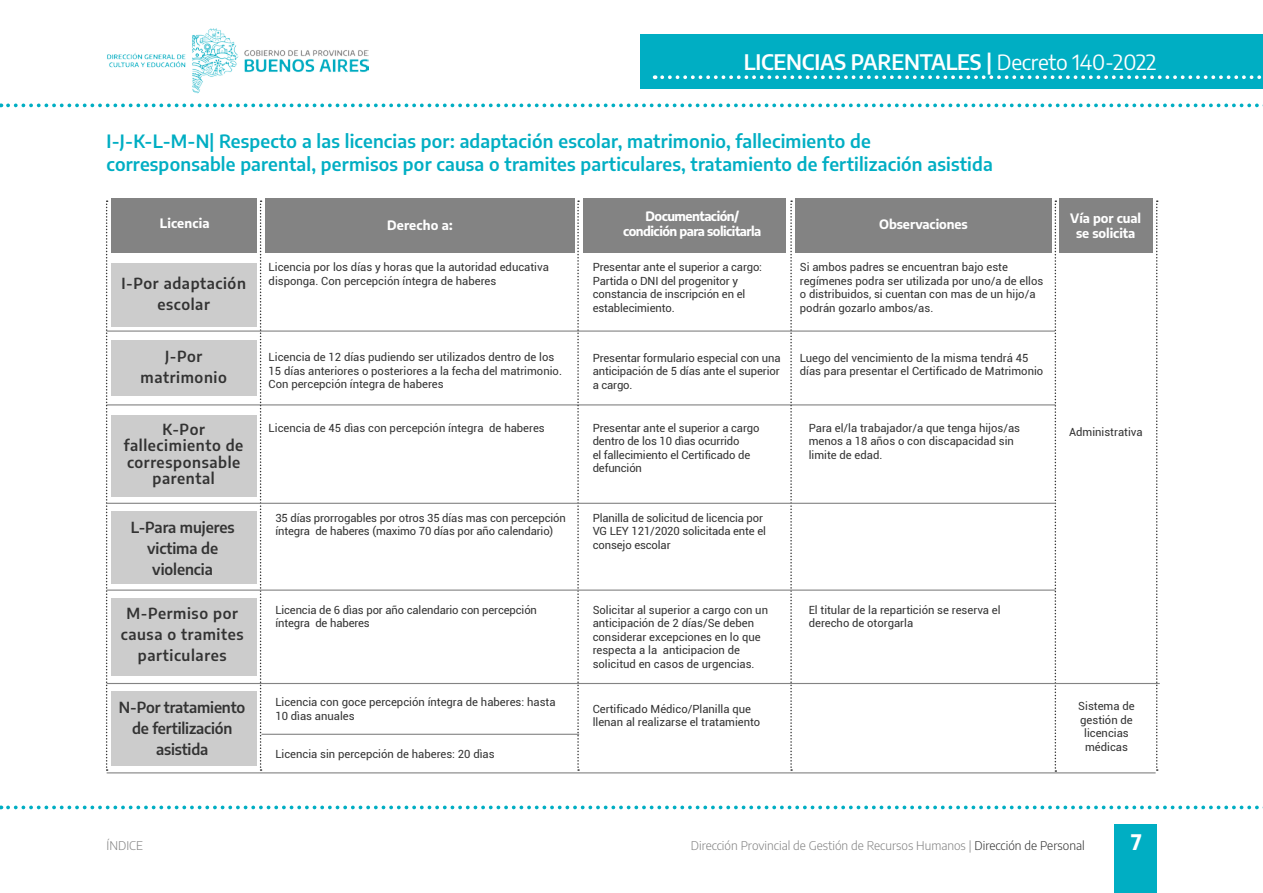
<style>
.page{position:relative;width:1263px;height:893px;background:#fff}
.page>*{position:absolute;margin:0;border:0;box-sizing:border-box;transform-origin:0 0}
.t1{font:600 21px "Encode Sans";letter-spacing:-.01em;color:#fff}
.t2{font:700 21px "Encode Sans";color:#fff}
.t3{font:600 18px/22.5px "Encode Sans";letter-spacing:.01em;color:#00aec3}
.t4{font:600 15px/21px "Encode Sans";letter-spacing:.04em;color:#333;text-align:center}
.t5{font:600 15px/21px "Encode Sans";letter-spacing:-.01em;color:#333;text-align:center}
.t6{font:600 15px/21px "Encode Sans";letter-spacing:-.005em;color:#333;text-align:center}
.t7{font:700 12.75px/15px "Encode Sans";letter-spacing:-.005em;color:#fff;text-align:center}
.t8{font:700 12.75px/15px "Encode Sans";letter-spacing:-.04em;color:#fff;text-align:center}
.t9{font:300 12px "Encode Sans";color:#838383}
.t10{font:11.25px/13.5px "Roboto";color:#333}
.s1{font-weight:400}
.s2{color:#333}
</style>
<div class="page">
<img style="left:107px;top:28px;width:262px;height:65px">
<div style="left:1114px;top:824px;width:43px;height:69px;background:#00aec3"></div>
<div style="left:640px;top:35px;width:623px;height:54px;background:#00aec3"></div>
<svg style="left:662px;top:75px;width:600px;height:4px"></svg>
<svg style="left:8px;top:806px;width:1255px;height:3px"></svg>
<svg style="left:8px;top:104px;width:1255px;height:3px"></svg>
<div style="left:111px;top:263px;width:145px;height:64px;background:#ccc"></div>
<div style="left:111px;top:341px;width:145px;height:55px;background:#ccc"></div>
<hr style="left:107px;top:330px;width:948px;height:2px;background:#838383">
<hr style="left:107px;top:404px;width:948px;height:1px;background:#838383">
<svg style="left:1054px;top:200px;width:2px;height:572px"></svg>
<div style="left:265px;top:198px;width:309px;height:54px;background:#838383"></div>
<div style="left:583px;top:198px;width:203px;height:54px;background:#838383"></div>
<div style="left:795px;top:198px;width:257px;height:54px;background:#838383"></div>
<div style="left:111px;top:198px;width:145px;height:54px;background:#838383"></div>
<svg style="left:577px;top:200px;width:2px;height:571px"></svg>
<svg style="left:260px;top:200px;width:2px;height:571px"></svg>
<svg style="left:790px;top:200px;width:2px;height:571px"></svg>
<svg style="left:106px;top:200px;width:2px;height:571px"></svg>
<svg style="left:1156px;top:200px;width:2px;height:571px"></svg>
<div style="left:1059px;top:198px;width:93px;height:54px;background:#838383"></div>
<div style="left:111px;top:598px;width:145px;height:78px;background:#ccc"></div>
<div style="left:111px;top:691px;width:145px;height:75px;background:#ccc"></div>
<div style="left:111px;top:512px;width:145px;height:72px;background:#ccc"></div>
<hr style="left:107px;top:683px;width:1053px;height:1px;background:#838383">
<hr style="left:107px;top:772px;width:1048px;height:1px;background:#838383">
<hr style="left:261px;top:734px;width:318px;height:1px;background:#838383">
<hr style="left:107px;top:590px;width:949px;height:1px;background:#838383">
<hr style="left:107px;top:503px;width:949px;height:1px;background:#838383">
<div style="left:111px;top:415px;width:145px;height:81px;background:#ccc"></div>
<h1 class="t1" style="left:744px;top:47px;width:414px">LICENCIAS PARENTALES | <span class="s1">Decreto 140-2022</span></h1>
<h2 class="t3" style="left:107px;top:129px;width:888px">I-J-K-L-M-N| Respecto a las licencias por: adaptación escolar, matrimonio, fallecimiento de corresponsable parental, permisos por causa o tramites particulares, tratamiento de fertilización asistida</h2>
<p class="t7" style="left:160px;top:215px;width:51px">Licencia</p>
<p class="t7" style="left:387px;top:217px;width:67px">Derecho a:</p>
<p class="t8" style="left:623px;top:208px;width:140px">Documentación/ condición para solicitarla</p>
<p class="t7" style="left:879px;top:216px;width:90px">Observaciones</p>
<p class="t7" style="left:1070px;top:209px;width:72px">Vía por cual se solicita</p>
<h3 class="t4" style="left:121px;top:272px;width:126px">I-Por adaptación escolar</h3>
<h3 class="t4" style="left:140px;top:345px;width:88px">J-Por matrimonio</h3>
<p class="t10" style="left:269px;top:260px;width:282px">Licencia por los días y horas que la autoridad educativa disponga. Con percepción íntegra de haberes</p>
<p class="t10" style="left:269px;top:350px;width:295px">Licencia de 12 días pudiendo ser utilizados dentro de los<br>15 días anteriores o posteriores a la fecha del matrimonio.<br>Con percepción íntegra de haberes</p>
<p class="t10" style="left:593px;top:260px;width:171px">Presentar ante el superior a cargo:<br>Partida o DNI del progenitor y constancia de inscripción en el establecimiento.</p>
<p class="t10" style="left:593px;top:351px;width:189px;text-align:justify">Presentar formulario especial con una anticipación de 5 días ante el superior a cargo.</p>
<p class="t10" style="left:800px;top:260px;width:245px">Si ambos padres se encuentran bajo este regímenes podra ser utilizada por uno/a de ellos o distribuidos, si cuentan con mas de un hijo/a podrán gozarlo ambos/as.</p>
<p class="t10" style="left:800px;top:351px;width:245px">Luego del vencimiento de la misma tendrá 45 días para presentar el Certificado de Matrimonio</p>
<h3 class="t4" style="left:124px;top:420px;width:121px;line-height:16.5px">K-Por fallecimiento de corresponsable parental</h3>
<p class="t10" style="left:269px;top:420px;width:278px">Licencia de 45 dìas con percepción íntegra de haberes</p>
<p class="t10" style="left:593px;top:420px;width:168px">Presentar ante el superior a cargo dentro de los 10 dìas ocurrido<br>el fallecimiento el Certificado de defunción</p>
<p class="t10" style="left:809px;top:420px;width:213px">Para el/la trabajador/a que tenga hijos/as menos a 18 años o con discapacidad sin limite de edad.</p>
<h3 class="t6" style="left:131px;top:516px;width:105px">L-Para mujeres victima de violencia</h3>
<h3 class="t4" style="left:121px;top:603px;width:124px">M-Permiso por causa o tramites particulares</h3>
<h3 class="t5" style="left:119px;top:696px;width:128px">N-Por tratamiento de fertilización asistida</h3>
<p class="t10" style="left:275px;top:510px;width:292px">35 días prorrogables por otros 35 días mas con percepción íntegra de haberes (maximo 70 días por año calendario)</p>
<p class="t10" style="left:593px;top:510px;width:175px">Planilla de solicitud de licencia por<br>VG LEY 121/2020 solicitada ente el consejo escolar</p>
<p class="t10" style="left:275px;top:603px;width:263px">Licencia de 6 dìas por año calendario con percepción íntegra de haberes</p>
<p class="t10" style="left:275px;top:695px;width:282px">Licencia con goce percepción íntegra de haberes: hasta<br>10 dìas anuales</p>
<p class="t10" style="left:275px;top:747px;width:221px">Licencia sin percepción de haberes: 20 dìas</p>
<p class="t10" style="left:593px;top:603px;width:177px">Solicitar al superior a cargo con un anticipación de 2 días/Se deben considerar excepciones en lo que respecta a la anticipacion de solicitud en casos de urgencias.</p>
<p class="t10" style="left:593px;top:702px;width:169px">Certificado Médico/Planilla que llenan al realizarse el tratamiento</p>
<p class="t10" style="left:809px;top:603px;width:193px">El titular de la repartición se reserva el derecho de otorgarla</p>
<p class="t10" style="left:1069px;top:425px;width:75px">Administrativa</p>
<p class="t10" style="left:1078px;top:699px;width:58px;text-align:center">Sistema de gestión de licencias médicas</p>
<p class="t9" style="left:107px;top:837px;width:38px">ÍNDICE</p>
<p class="t9" style="left:691px;top:837px;width:395px">Dirección Provincial de Gestión de Recursos Humanos | <span class="s2">Dirección de Personal</span></p>
<h1 class="t2" style="left:1131px;top:827px;width:12px">7</h1>
</div>
